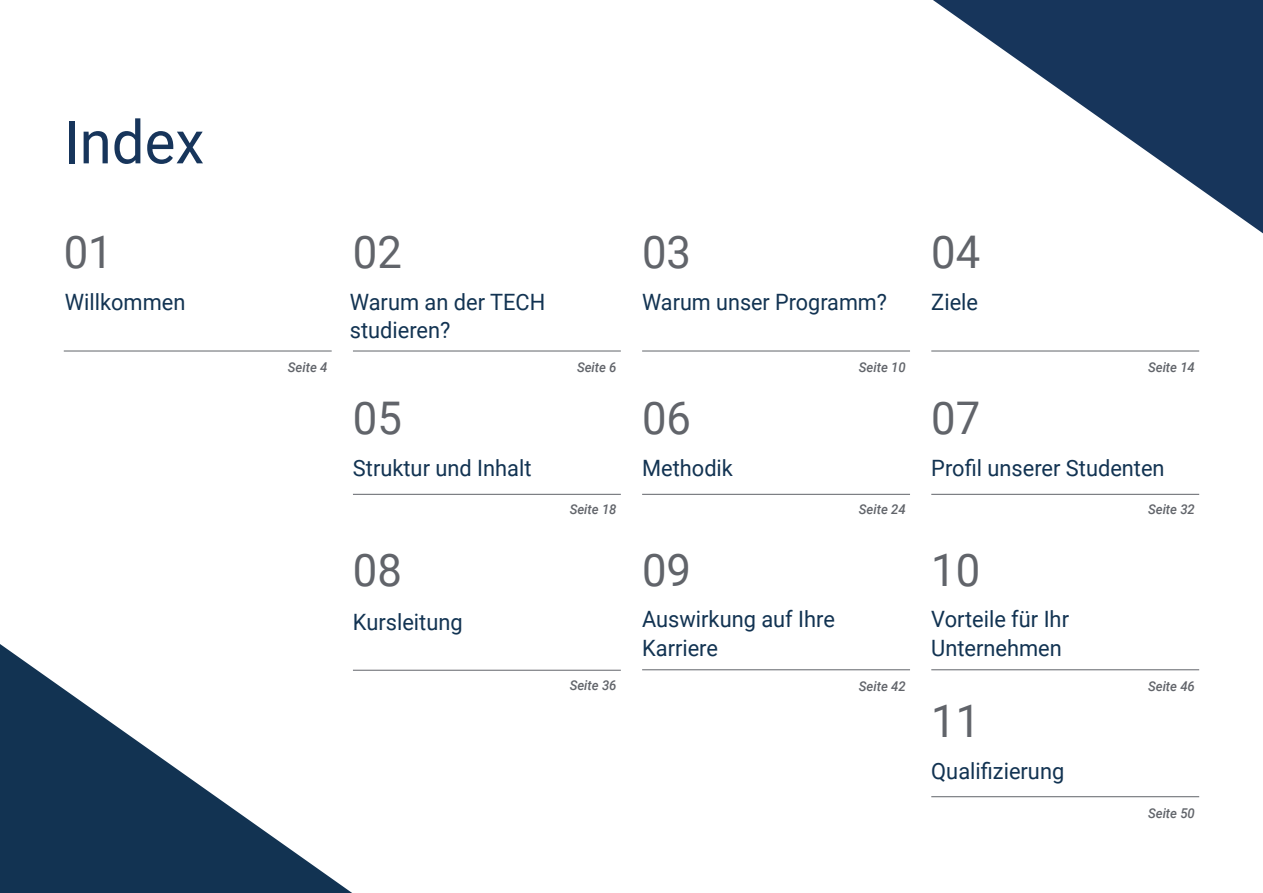
<style>
.page{position:relative;width:1263px;height:893px;background:#fff}
.page>*{position:absolute;margin:0;border:0;box-sizing:border-box;transform-origin:0 0}
.t1{font:60px "Roboto";color:#17355b}
.t2{font:45px "Roboto";color:#61646a}
.t3{font:22.5px/28.5px "Roboto";color:#123352}
.t4{font:22.5px "Roboto";color:#123352;scale:.96 1}
.t5{font:italic 500 13.5px "Roboto";color:#61646a}
</style>
<div class="page">
<svg style="left:933px;top:0;width:330px;height:233px"></svg>
<hr style="left:64px;top:351px;width:268px;height:1px;background:#61646a">
<hr style="left:353px;top:494px;width:268px;height:1px;background:#61646a">
<hr style="left:353px;top:351px;width:268px;height:1px;background:#61646a">
<hr style="left:642px;top:494px;width:268px;height:1px;background:#61646a">
<hr style="left:353px;top:670px;width:268px;height:1px;background:#61646a">
<hr style="left:642px;top:351px;width:268px;height:1px;background:#61646a">
<hr style="left:931px;top:494px;width:268px;height:1px;background:#61646a">
<hr style="left:931px;top:351px;width:268px;height:1px;background:#61646a">
<svg style="left:0;top:644px;width:352px;height:249px"></svg>
<hr style="left:642px;top:669px;width:268px;height:1px;background:#61646a">
<hr style="left:931px;top:669px;width:268px;height:1px;background:#61646a">
<hr style="left:931px;top:796px;width:268px;height:1px;background:#61646a">
<p class="t1" style="left:64px;top:100px;width:142px">Index</p>
<p class="t2" style="left:64px;top:220px;width:51px">01</p>
<p class="t2" style="left:353px;top:220px;width:51px">02</p>
<p class="t2" style="left:642px;top:220px;width:51px">03</p>
<p class="t2" style="left:931px;top:220px;width:51px">04</p>
<p class="t3" style="left:65px;top:287px;width:122px">Willkommen</p>
<p class="t3" style="left:350px;top:287px;width:197px">Warum an der TECH</p>
<p class="t3" style="left:931px;top:287px;width:48px">Ziele</p>
<p class="t3" style="left:350px;top:315px;width:102px">studieren?</p>
<p class="t4" style="left:642px;top:286px;width:257px">Warum unser Programm?</p>
<p class="t5" style="left:288px;top:358px;width:41px">Seite 4</p>
<p class="t2" style="left:353px;top:387px;width:51px">05</p>
<p class="t5" style="left:577px;top:358px;width:41px">Seite 6</p>
<p class="t2" style="left:642px;top:387px;width:51px">06</p>
<p class="t5" style="left:859px;top:358px;width:48px">Seite 10</p>
<p class="t2" style="left:931px;top:387px;width:51px">07</p>
<p class="t5" style="left:1148px;top:358px;width:48px">Seite 14</p>
<p class="t3" style="left:353px;top:453px;width:180px">Struktur und Inhalt</p>
<p class="t3" style="left:642px;top:453px;width:92px">Methodik</p>
<p class="t3" style="left:931px;top:453px;width:235px">Profil unserer Studenten</p>
<p class="t5" style="left:570px;top:500px;width:48px">Seite 18</p>
<p class="t5" style="left:859px;top:500px;width:48px">Seite 24</p>
<p class="t5" style="left:1148px;top:500px;width:48px">Seite 32</p>
<p class="t2" style="left:353px;top:538px;width:51px">08</p>
<p class="t2" style="left:642px;top:538px;width:51px">09</p>
<p class="t2" style="left:931px;top:538px;width:51px">10</p>
<p class="t3" style="left:353px;top:607px;width:111px">Kursleitung</p>
<p class="t3" style="left:642px;top:604px;width:194px">Auswirkung auf Ihre<br>Karriere</p>
<p class="t3" style="left:931px;top:604px;width:139px">Vorteile für Ihr<br>Unternehmen</p>
<p class="t5" style="left:570px;top:676px;width:48px">Seite 36</p>
<p class="t5" style="left:859px;top:677px;width:48px">Seite 42</p>
<p class="t5" style="left:1148px;top:677px;width:48px">Seite 46</p>
<p class="t2" style="left:931px;top:690px;width:51px">11</p>
<p class="t3" style="left:931px;top:756px;width:134px">Qualifizierung</p>
<p class="t5" style="left:1148px;top:804px;width:48px">Seite 50</p>
</div>
